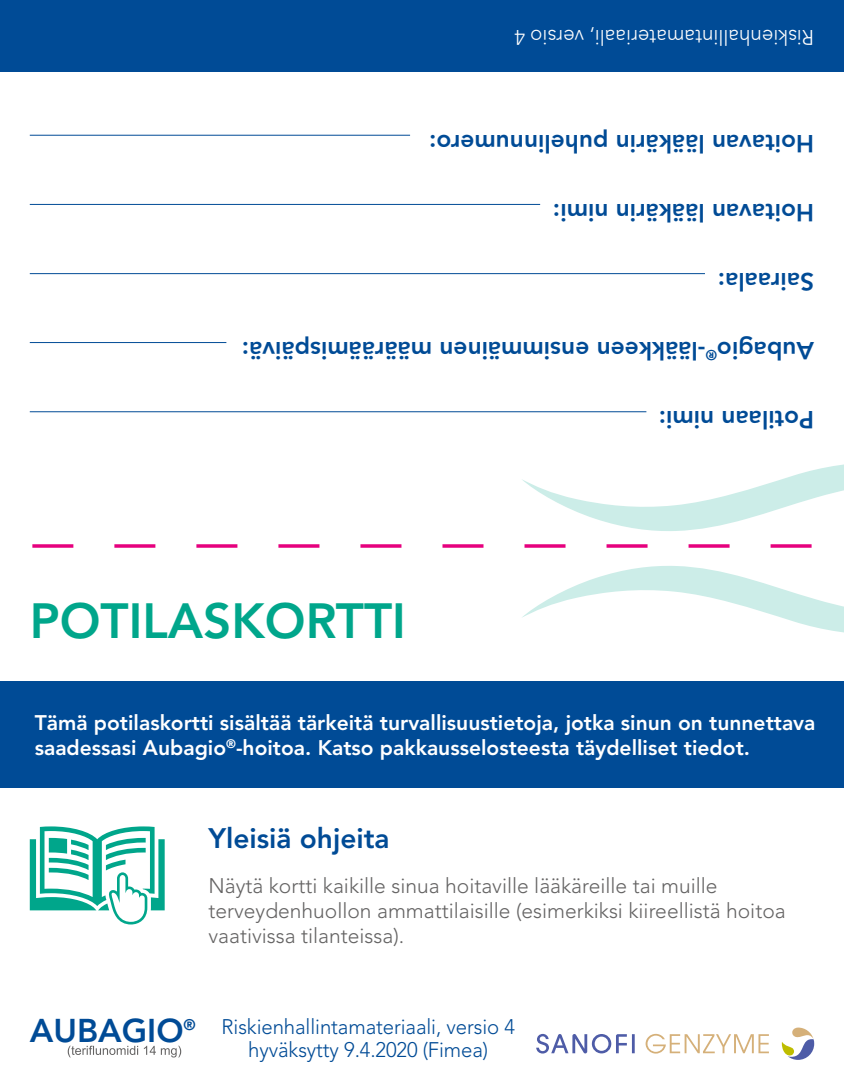
<style>
.page{position:relative;width:844px;height:1092px;background:#fff}
.page>*{position:absolute;margin:0;border:0;box-sizing:border-box;transform-origin:0 0}
.t1{font:800 49px "Avenir";color:#00a68b}
.t2{font:800 28px "Avenir";color:#004b96}
.t3{font:800 24.5px "Avenir LT Std";color:#004b96}
.t4{font:800 21px/25.2px "Avenir";color:#fff}
.t5{font:300 21px/25.2px "Avenir";color:#646363}
.t6{font:300 21px/22.8px "Avenir";letter-spacing:-.005em;color:#004b96}
.t7{font:300 21px "Avenir";color:#fff}
.s1{font-family:"Avenir LT";font-weight:800;font-size:32.55px}
</style>
<div class="page">
<div style="left:0;top:681px;width:843px;height:106px;background:#004b96"></div>
<svg style="left:522px;top:566px;width:321px;height:67px"></svg>
<svg style="left:30px;top:826px;width:135px;height:98px"></svg>
<div style="left:0;top:0;width:843px;height:71px;background:#004b96"></div>
<hr style="left:30px;top:411px;width:616px;height:1px;background:#004b96">
<hr style="left:30px;top:273px;width:674px;height:1px;background:#004b96">
<hr style="left:30px;top:342px;width:196px;height:1px;background:#004b96">
<hr style="left:30px;top:204px;width:510px;height:1px;background:#004b96">
<hr style="left:30px;top:135px;width:380px;height:1px;background:#004b96">
<svg style="left:522px;top:464px;width:321px;height:67px"></svg>
<svg style="left:536px;top:1033px;width:98px;height:20px"></svg>
<svg style="left:645px;top:1033px;width:123px;height:20px"></svg>
<svg style="left:781px;top:1027px;width:33px;height:32px"></svg>
<svg style="left:68px;top:1045px;width:113px;height:12px"></svg>
<svg style="left:32px;top:544px;width:780px;height:3px"></svg>
<p class="t7" style="left:814px;top:50px;width:301px;rotate:-180deg">Riskienhallintamateriaali, versio 4</p>
<p class="t3" style="left:814px;top:158px;width:386px;rotate:-180deg">Hoitavan lääkärin puhelinnumero:</p>
<p class="t3" style="left:814px;top:227px;width:262px;rotate:-180deg">Hoitavan lääkärin nimi:</p>
<p class="t3" style="left:814px;top:296px;width:98px;rotate:-180deg">Sairaala:</p>
<p class="t3" style="left:814px;top:365px;width:573px;rotate:-180deg">Aubagio<sup>®</sup>-lääkkeen ensimmäinen määräämispäivä:</p>
<h1 class="t1" style="left:30px;top:592px;width:377px">POTILASKORTTI</h1>
<p class="t3" style="left:814px;top:434px;width:157px;rotate:-180deg">Potilaan nimi:</p>
<p class="t4" style="left:35px;top:710px;width:782px">Tämä potilaskortti sisältää tärkeitä turvallisuustietoja, jotka sinun on tunnettava saadessasi Aubagio<sup>®</sup>-hoitoa. Katso pakkausselosteesta täydelliset tiedot.</p>
<h2 class="t2" style="left:208px;top:821px;width:183px">Yleisiä ohjeita</h2>
<p class="t5" style="left:208px;top:872px;width:578px">Näytä kortti kaikille sinua hoitaville lääkäreille tai muille terveydenhuollon ammattilaisille (esimerkiksi kiireellistä hoitoa vaativissa tilanteissa).</p>
<p class="t6" style="left:248px;top:1014px;width:268px;text-indent:-218px"><span class="s1">AUBAGIO</span><sup>®</sup> Riskienhallintamateriaali, versio 4 hyväksytty 9.4.2020 (Fimea)</p>
</div>
